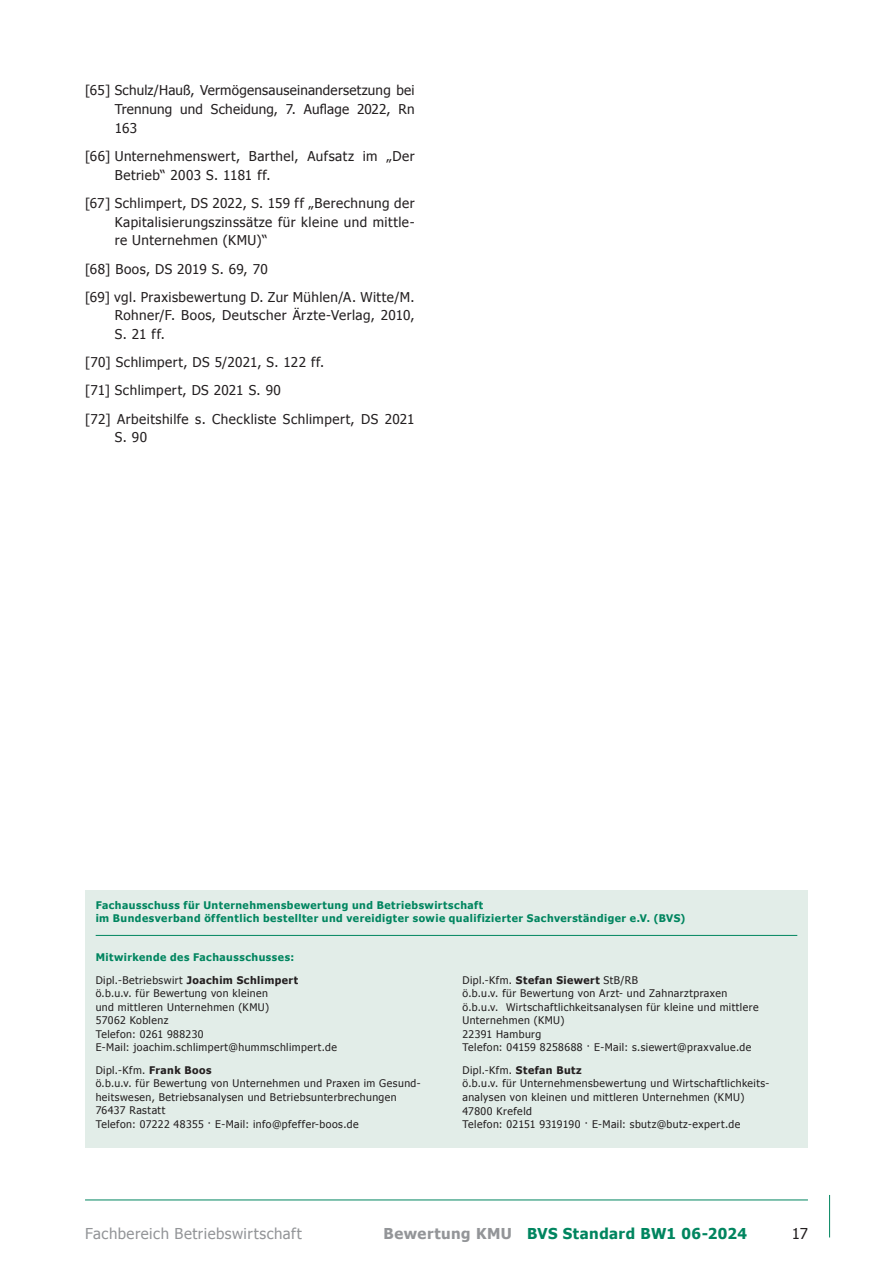
<style>
.page{position:relative;width:893px;height:1263px;background:#fff}
.page>*{position:absolute;margin:0;border:0;box-sizing:border-box;transform-origin:0 0}
.t1{font:700 15px "Tahoma";letter-spacing:.035em;color:#00855f}
.t2{font:15px "Tahoma";letter-spacing:.035em;color:#939598}
.t3{font:15px "Tahoma";color:#231f20}
.t4{font:13.5px/18.8px "Tahoma";letter-spacing:.03em;color:#231f20}
.t5{font:10.5px/13.5px "Tahoma";letter-spacing:.045em;color:#231f20}
.t6{font:700 10.5px/13.5px "Tahoma";letter-spacing:.045em;color:#00855f}
.s1{font-weight:400;color:#231f20}
.s2{color:#231f20}
.s3{font-weight:700}
.s4{color:#939598}
</style>
<div class="page">
<hr style="left:85px;top:1199px;width:723px;height:1px;background:#00855f">
<hr style="left:829px;top:1195px;width:1px;height:42px;background:#00855f">
<div style="left:85px;top:890px;width:723px;height:257px;background:#e2ede8"></div>
<hr style="left:96px;top:935px;width:701px;height:1px;background:#00855f">
<p class="t4" style="left:115px;top:80px;width:301px;text-align:justify;text-indent:-30px">[65] Schulz/Hauß, Vermögensauseinandersetzung bei Trennung und Scheidung, 7. Auflage 2022, Rn 163</p>
<p class="t4" style="left:115px;top:146px;width:301px;text-indent:-30px">[66] Unternehmenswert, Barthel, Aufsatz im „Der<br>Betrieb“ 2003 S. 1181 ff.</p>
<p class="t4" style="left:115px;top:193px;width:301px;text-align:justify;text-indent:-30px">[67] Schlimpert, DS 2022, S. 159 ff „Berechnung der Kapitalisierungszinssätze für kleine und mittle&shy;re Unternehmen (KMU)“</p>
<p class="t4" style="left:85px;top:254px;width:331px;line-height:28px">[68] Boos, DS 2019 S. 69, 70<br>[69] vgl. Praxisbewertung D. Zur Mühlen/A. Witte/M.</p>
<p class="t4" style="left:115px;top:305px;width:301px">Rohner/F. Boos, Deutscher Ärzte-Verlag, 2010,<br>S. 21 ff.</p>
<p class="t4" style="left:85px;top:348px;width:331px;line-height:28px">[70] Schlimpert, DS 5/2021, S. 122 ff.<br>[71] Schlimpert, DS 2021 S. 90<br>[72] Arbeitshilfe s. Checkliste Schlimpert, DS 2021</p>
<p class="t4" style="left:115px;top:427px;width:34px">S. 90</p>
<p class="t6" style="left:96px;top:897px;width:591px">Fachausschuss für Unternehmensbewertung und Betriebswirtschaft<br>im Bundesverband öffentlich bestellter und vereidigter sowie qualifizierter Sachverständiger e.V. (BVS)</p>
<p class="t6" style="left:96px;top:945px;width:204px;line-height:23px">Mitwirkende des Fachausschusses:<br><span class="s1">Dipl.-Betriebswirt</span> <span class="s2">Joachim Schlimpert</span></p>
<p class="t5" style="left:96px;top:986px;width:243px">ö.b.u.v. für Bewertung von kleinen<br>und mittleren Unternehmen (KMU)<br>57062 Koblenz<br>Telefon: 0261 988230<br>E-Mail: joachim.schlimpert@hummschlimpert.de</p>
<p class="t5" style="left:96px;top:1063px;width:326px">Dipl.-Kfm. <span class="s3">Frank Boos<br></span>ö.b.u.v. für Bewertung von Unternehmen und Praxen im Gesund&shy;heitswesen, Betriebsanalysen und Betriebsunterbrechungen 76437 Rastatt<br>Telefon: 07222 48355 · E-Mail: info@pfeffer-boos.de</p>
<p class="t5" style="left:462px;top:972px;width:298px">Dipl.-Kfm. <span class="s3">Stefan Siewert</span> StB/RB<br>ö.b.u.v. für Bewertung von Arzt- und Zahnarztpraxen ö.b.u.v. Wirtschaftlichkeitsanalysen für kleine und mittlere Unternehmen (KMU)<br>22391 Hamburg<br>Telefon: 04159 8258688 · E-Mail: s.siewert@praxvalue.de</p>
<p class="t5" style="left:462px;top:1063px;width:308px">Dipl.-Kfm. <span class="s3">Stefan Butz<br></span>ö.b.u.v. für Unternehmensbewertung und Wirtschaftlichkeits&shy;analysen von kleinen und mittleren Unternehmen (KMU)<br>47800 Krefeld<br>Telefon: 02151 9319190 · E-Mail: sbutz@butz-expert.de</p>
<h1 class="t2" style="left:85px;top:1223px;width:218px">Fachbereich Betriebswirtschaft</h1>
<h1 class="t1" style="left:384px;top:1223px;width:365px"><span class="s4">Bewertung KMU</span> BVS Standard BW1 06-2024</h1>
<h1 class="t3" style="left:792px;top:1223px;width:18px">17</h1>
</div>
